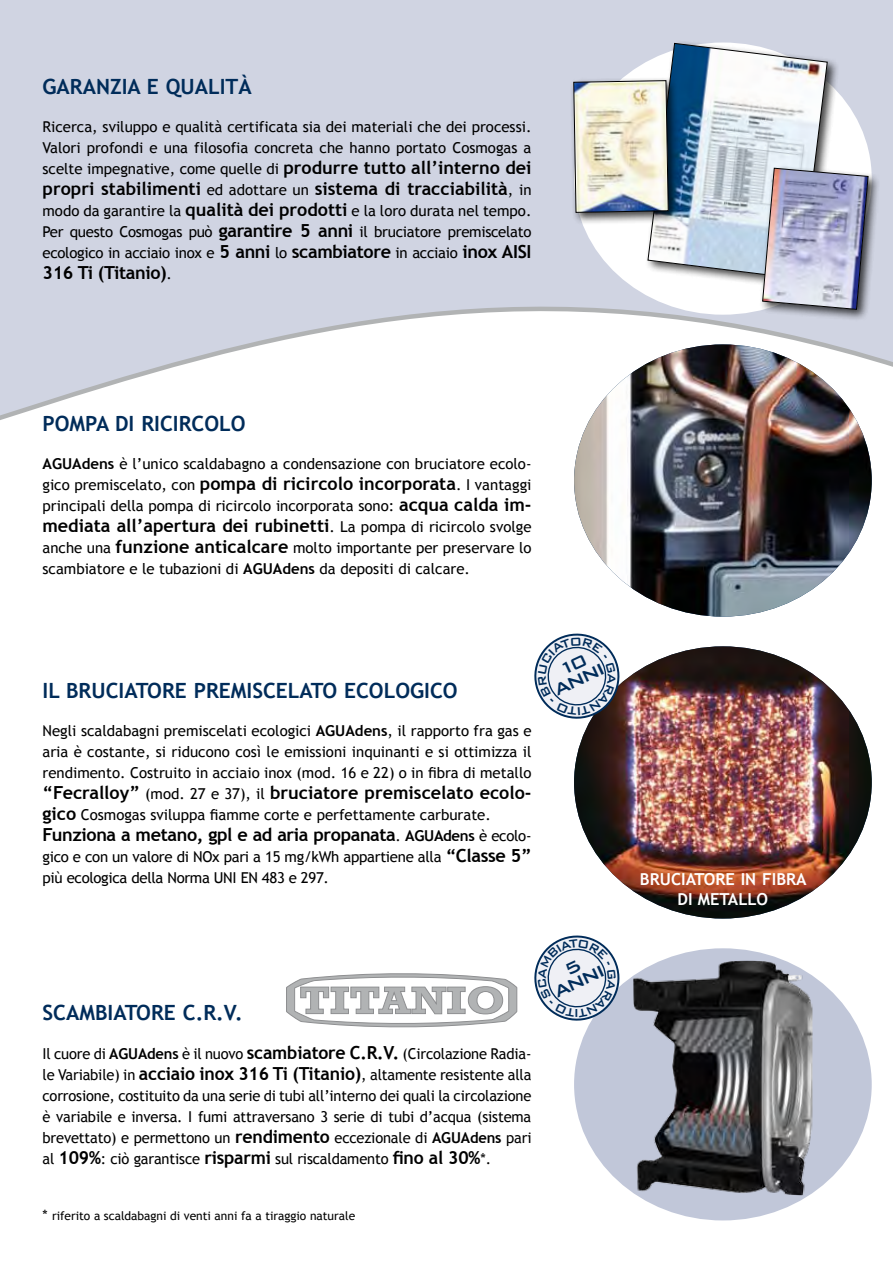
<style>
.page{position:relative;width:893px;height:1263px;background:#d0d4e2}
.page>*{position:absolute;margin:0;border:0;box-sizing:border-box;transform-origin:0 0}
.t1{font:500 21.6px/15.5px "Bank Gothic BT";color:#002c5a;text-align:center}
.t2{font:700 21px "Trebuchet MS";color:#002c5a}
.t3{font:700 18px "Trebuchet MS";color:#000}
.t4{font:700 18px "Trebuchet MS";letter-spacing:-.02em;color:#000}
.t5{font:700 16.5px/19.8px "Trebuchet MS";color:#fff;text-align:center}
.t6{font:500 15.3px "Bank Gothic BT";color:#002c5a;scale:.9 1}
.t7{font:15px/21px "Trebuchet MS";color:#000;text-align:justify}
.t8{font:15px/21px "Trebuchet MS";letter-spacing:-.02em;color:#000}
.t9{font:12px "Trebuchet MS";color:#000}
.s1{font-weight:700;font-size:18px}
.s2{font-weight:400;font-size:15px}
.s3{font-weight:700}
.s4{font-size:15px}
.s5{font-size:14.25px}
</style>
<div class="page">
<div style="left:0;top:601px;width:893px;height:662px;background:#fff"></div>
<svg style="left:0;top:159px;width:893px;height:442px"></svg>
<svg style="left:286px;top:972px;width:232px;height:57px;background:#d6d6d7"></svg>
<div style="left:574px;top:948px;width:298px;height:272px;background:#c1c7d9;border-radius:50%"></div>
<img style="left:633px;top:961px;width:179px;height:234px">
<img style="left:574px;top:344px;width:298px;height:273px">
<img style="left:574px;top:646px;width:298px;height:272px">
<div style="left:569px;top:76px;width:112px;height:149px;background:#000;opacity:.75"></div>
<div style="left:758px;top:164px;width:122px;height:157px;background:#000;opacity:.75"></div>
<img style="left:573px;top:43px;width:296px;height:267px">
<svg style="left:530px;top:629px;width:94px;height:94px;background:#d1d3d9"></svg>
<svg style="left:530px;top:931px;width:94px;height:94px;background:#dbe0e8"></svg>
<h2 class="t2" style="left:43px;top:73px;width:211px">GARANZIA E QUALITÀ</h2>
<p class="t7" style="left:43px;top:116px;width:490px">Ricerca, sviluppo e qualità certificata sia dei materiali che dei processi.<br>Valori profondi e una filosofia concreta che hanno portato Cosmogas a scelte impegnative, come quelle di <span class="s1">produrre tutto all’interno dei</span></p>
<p class="t3" style="left:43px;top:177px;width:490px">propri stabilimenti <span class="s2">ed adottare un</span> sistema di tracciabilità<span class="s2">, in</span></p>
<p class="t7" style="left:43px;top:200px;width:490px">modo da garantire la <span class="s1">qualità dei prodotti</span> e la loro durata nel tempo.<br>Per questo Cosmogas può <span class="s1">garantire 5 anni</span> il bruciatore premiscelato ecologico in acciaio inox e <span class="s1">5 anni</span> lo <span class="s1">scambiatore</span> in acciaio <span class="s1">inox AISI</span></p>
<p class="t4" style="left:43px;top:261px;width:131px">316 Ti (Titanio)<span class="s2">.</span></p>
<h2 class="t2" style="left:43px;top:410px;width:205px">POMPA DI RICIRCOLO</h2>
<p class="t7" style="left:43px;top:454px;width:490px"><span class="s3">AGUAdens</span> è l’unico scaldabagno a condensazione con bruciatore ecolo&shy;gico premiscelato, con <span class="s1">pompa di ricircolo incorporata</span>. I vantaggi principali della pompa di ricircolo incorporata sono: <span class="s1">acqua calda im-</span></p>
<p class="t3" style="left:43px;top:515px;width:490px">mediata all’apertura dei rubinetti<span class="s2">. La pompa di ricircolo svolge</span></p>
<p class="t7" style="left:43px;top:538px;width:490px">anche una <span class="s1">funzione anticalcare</span> molto importante per preservare lo scambiatore e le tubazioni di <span class="s3">AGUAdens</span> da depositi di calcare.</p>
<h2 class="t2" style="left:43px;top:677px;width:417px">IL BRUCIATORE PREMISCELATO ECOLOGICO</h2>
<p class="t7" style="left:43px;top:720px;width:490px">Negli scaldabagni premiscelati ecologici <span class="s3">AGUAdens</span>, il rapporto fra gas e aria è costante, si riducono così le emissioni inquinanti e si ottimizza il rendimento. Costruito in acciaio inox (mod. 16 e 22) o in fibra di metallo</p>
<p class="t3" style="left:43px;top:781px;width:490px">“Fecralloy” <span class="s2">(mod. 27 e 37), il</span> bruciatore premiscelato ecolo-</p>
<p class="t7" style="left:43px;top:804px;width:450px"><span class="s1">gico</span> Cosmogas sviluppa fiamme corte e perfettamente carburate.</p>
<p class="t4" style="left:43px;top:823px;width:490px">Funziona a metano, gpl e ad aria propanata<span class="s2">.</span> <span class="s4">AGUAdens</span> <span class="s2">è ecolo-</span></p>
<p class="t8" style="left:43px;top:846px;width:491px">gico e con un valore di NOx pari a 15 mg/kWh appartiene alla <span class="s1">“Classe 5” </span>più ecologica della Norma UNI EN 483 e 297.</p>
<h1 class="t1" style="left:545px;top:669px;width:56px;rotate:-25deg">10<br>ANNI</h1>
<h2 class="t2" style="left:43px;top:1000px;width:202px">SCAMBIATORE C.R.V.</h2>
<p class="t7" style="left:43px;top:1043px;width:490px">Il cuore di <span class="s3">AGUAdens</span> è il nuovo <span class="s1">scambiatore C.R.V.</span> (Circolazione Radia&shy;le Variabile) in <span class="s1">acciaio inox 316 Ti (Titanio)</span>, altamente resistente alla corrosione, costituito da una serie di tubi all’interno dei quali la circolazione è variabile e inversa. I fumi attraversano 3 serie di tubi d’acqua (sistema brevettato) e permettono un <span class="s1">rendimento</span> eccezionale di <span class="s3">AGUAdens</span> pari al <span class="s1">109%</span>: ciò garantisce <span class="s1">risparmi</span> sul riscaldamento <span class="s1">fino al 30%</span>*.</p>
<p class="t9" style="left:43px;top:1209px;width:314px"><span class="s5">*</span> riferito a scaldabagni di venti anni fa a tiraggio naturale</p>
<h1 class="t1" style="left:545px;top:971px;width:56px;rotate:-25deg">5<br>ANNI</h1>
<p class="t6" style="left:579px;top:1021px;width:7px;rotate:-180deg">I</p>
<p class="t5" style="left:640px;top:869px;width:168px">BRUCIATORE IN FIBRA<br>DI METALLO</p>
</div>
